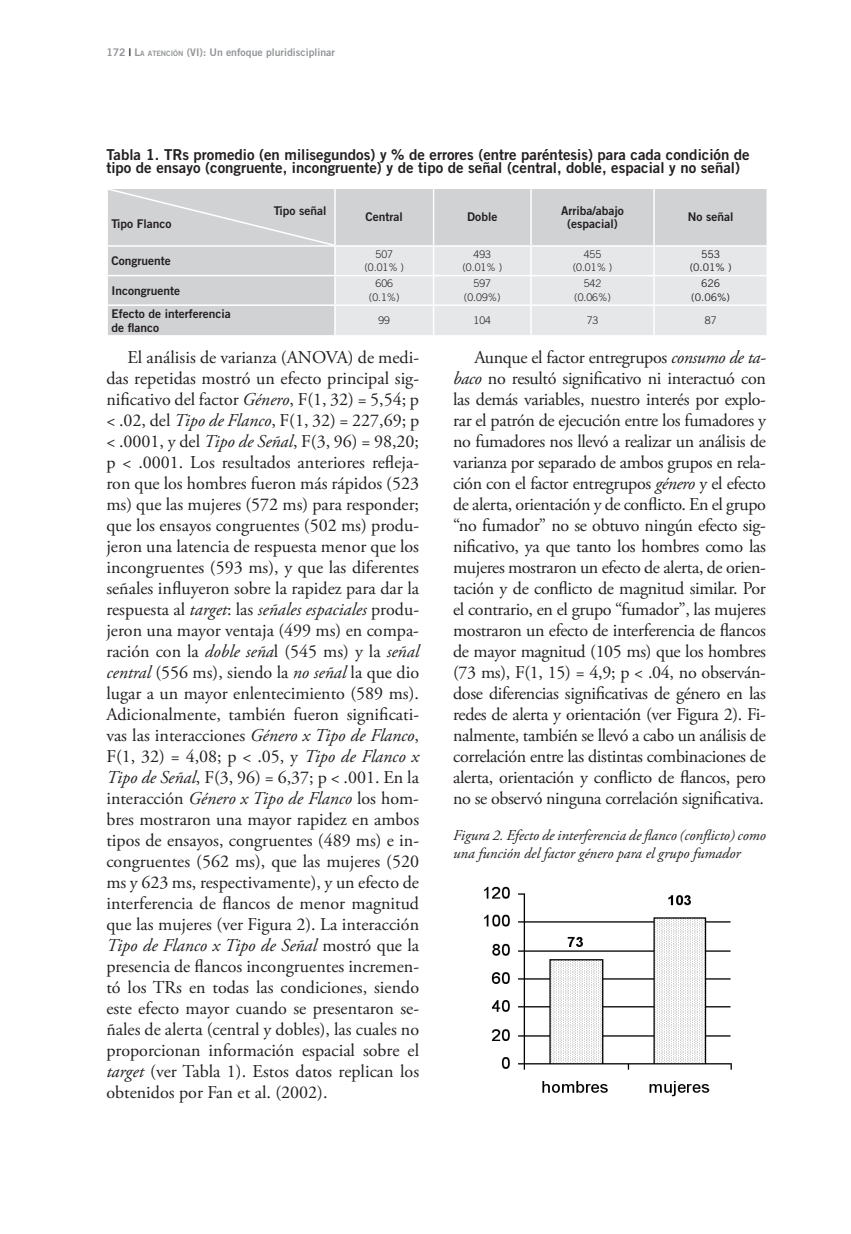
<style>
.page{position:relative;width:851px;height:1234px;background:#fff}
.page>*{position:absolute;margin:0;border:0;box-sizing:border-box;transform-origin:0 0}
.t1{font:18px/21px "Adobe Garamond Pro";letter-spacing:-.02em;color:#231f20;text-align:justify}
.t2{font:15px/13.5px "Trade Gothic LT Std Bd 2";color:#231f20}
.t3{font:italic 15px/18px "Adobe Garamond Pro";color:#231f20}
.t4{font:12px/13.5px "Trade Gothic LT Std Bd 2";color:#231f20;text-align:center}
.t5{font:300 10.5px/13.5px "Trade Gothic LT Std";color:#231f20;text-align:center}
.t6{font:10.5px "Trade Gothic LT Std Bd 2";color:#939598}
.t7{font:10.5px/13.5px "Trade Gothic LT Std";color:#231f20;text-align:center}
.s1{color:#231f20}
.s2{font-style:inherit}
.s3{font-size:7.35px}
.s4{font-style:italic}
</style>
<div class="page">
<svg style="left:108px;top:189px;width:659px;height:146px"></svg>
<img style="left:484px;top:886px;width:248px;height:211px">
<p class="t6" style="left:106px;top:46px;width:230px">172 <span class="s1">|</span> <span class="s2">L</span><span class="s3">A ATENCIÓN</span> (VI): Un enfoque pluridisciplinar</p>
<p class="t2" style="left:106px;top:147px;width:644px">Tabla 1. TRs promedio (en milisegundos) y % de errores (entre paréntesis) para cada condición de tipo de ensayo (congruente, incongruente) y de tipo de señal (central, doble, espacial y no señal)</p>
<p class="t4" style="left:273px;top:203px;width:54px">Tipo señal</p>
<p class="t4" style="left:111px;top:217px;width:62px">Tipo Flanco</p>
<p class="t4" style="left:365px;top:210px;width:39px">Central</p>
<p class="t4" style="left:467px;top:210px;width:32px">Doble</p>
<p class="t4" style="left:561px;top:203px;width:64px">Arriba/abajo (espacial)</p>
<p class="t4" style="left:687px;top:210px;width:47px">No señal</p>
<p class="t4" style="left:111px;top:254px;width:61px">Congruente</p>
<p class="t5" style="left:364px;top:247px;width:41px">507 (0.01% )</p>
<p class="t5" style="left:462px;top:247px;width:41px">493 (0.01% )</p>
<p class="t5" style="left:572px;top:247px;width:41px">455 (0.01% )</p>
<p class="t7" style="left:689px;top:247px;width:43px">553 (0.01% )</p>
<p class="t4" style="left:111px;top:283px;width:70px">I ncongruente</p>
<p class="t5" style="left:369px;top:277px;width:32px">606 (0.1%)</p>
<p class="t5" style="left:464px;top:277px;width:38px">597 (0.09%)</p>
<p class="t5" style="left:574px;top:277px;width:38px">542 (0.06%)</p>
<p class="t7" style="left:691px;top:277px;width:40px">626 (0.06%)</p>
<p class="t4" style="left:111px;top:307px;width:121px;text-align:left">Efecto de interferencia de flanco</p>
<p class="t5" style="left:378px;top:313px;width:13px">99</p>
<p class="t5" style="left:473px;top:313px;width:19px">104</p>
<p class="t5" style="left:586px;top:313px;width:13px">73</p>
<p class="t5" style="left:704px;top:313px;width:13px">87</p>
<p class="t1" style="left:106px;top:347px;width:314px;text-indent:21px">El análisis de varianza (ANOVA) de medi&shy;das repetidas mostró un efecto principal sig&shy;nificativo del factor <span class="s4">Género</span>, F(1, 32) = 5,54; p &lt; .02, del <span class="s4">Tipo de Flanco</span>, F(1, 32) = 227,69; p &lt; .0001, y del <span class="s4">Tipo de Señal</span>, F(3, 96) = 98,20; p &lt; .0001. Los resultados anteriores refleja&shy;ron que los hombres fueron más rápidos (523 ms) que las mujeres (572 ms) para responder; que los ensayos congruentes (502 ms) produ&shy;jeron una latencia de respuesta menor que los incongruentes (593 ms), y que las diferentes señales influyeron sobre la rapidez para dar la respuesta al <span class="s4">target</span>: las <span class="s4">señales espaciales</span> produ&shy;jeron una mayor ventaja (499 ms) en compa&shy;ración con la <span class="s4">doble seña</span>l (545 ms) y la <span class="s4">señal central</span> (556 ms), siendo la <span class="s4">no señal</span> la que dio lugar a un mayor enlentecimiento (589 ms).<br>Adicionalmente, también fueron significati&shy;vas las interacciones <span class="s4">Género x Tipo de Flanco</span>, F(1, 32) = 4,08; p &lt; .05, y <span class="s4">Tipo de Flanco x Tipo de Señal</span>, F(3, 96) = 6,37; p &lt; .001. En la interacción <span class="s4">Género x Tipo de Flanco</span> los hom&shy;bres mostraron una mayor rapidez en ambos tipos de ensayos, congruentes (489 ms) e in&shy;congruentes (562 ms), que las mujeres (520 ms y 623 ms, respectivamente), y un efecto de interferencia de flancos de menor magnitud que las mujeres (ver Figura 2). La interacción <span class="s4">Tipo de Flanco x Tipo de Señal</span> mostró que la presencia de flancos incongruentes incremen&shy;tó los TRs en todas las condiciones, siendo este efecto mayor cuando se presentaron se&shy;ñales de alerta (central y dobles), las cuales no proporcionan información espacial sobre el <span class="s4">target</span> (ver Tabla 1). Estos datos replican los obtenidos por Fan et al. (2002).</p>
<p class="t1" style="left:453px;top:347px;width:314px;text-indent:21px">Aunque el factor entregrupos <span class="s4">consumo de ta&shy;baco</span> no resultó significativo ni interactuó con las demás variables, nuestro interés por explo&shy;rar el patrón de ejecución entre los fumadores y no fumadores nos llevó a realizar un análisis de varianza por separado de ambos grupos en rela&shy;ción con el factor entregrupos <span class="s4">género</span> y el efecto de alerta, orientación y de conflicto. En el grupo “no fumador” no se obtuvo ningún efecto sig&shy;nificativo, ya que tanto los hombres como las mujeres mostraron un efecto de alerta, de orien&shy;tación y de conflicto de magnitud similar. Por el contrario, en el grupo “fumador”, las mujeres mostraron un efecto de interferencia de flancos de mayor magnitud (105 ms) que los hombres (73 ms), F(1, 15) = 4,9; p &lt; .04, no observán&shy;dose diferencias significativas de género en las redes de alerta y orientación (ver Figura 2). Fi&shy;nalmente, también se llevó a cabo un análisis de correlación entre las distintas combinaciones de alerta, orientación y conflicto de flancos, pero no se observó ninguna correlación significativa.</p>
<p class="t3" style="left:453px;top:826px;width:314px">Figura 2. Efecto de interferencia de flanco (conflicto) como una función del factor género para el grupo fumador</p>
</div>
